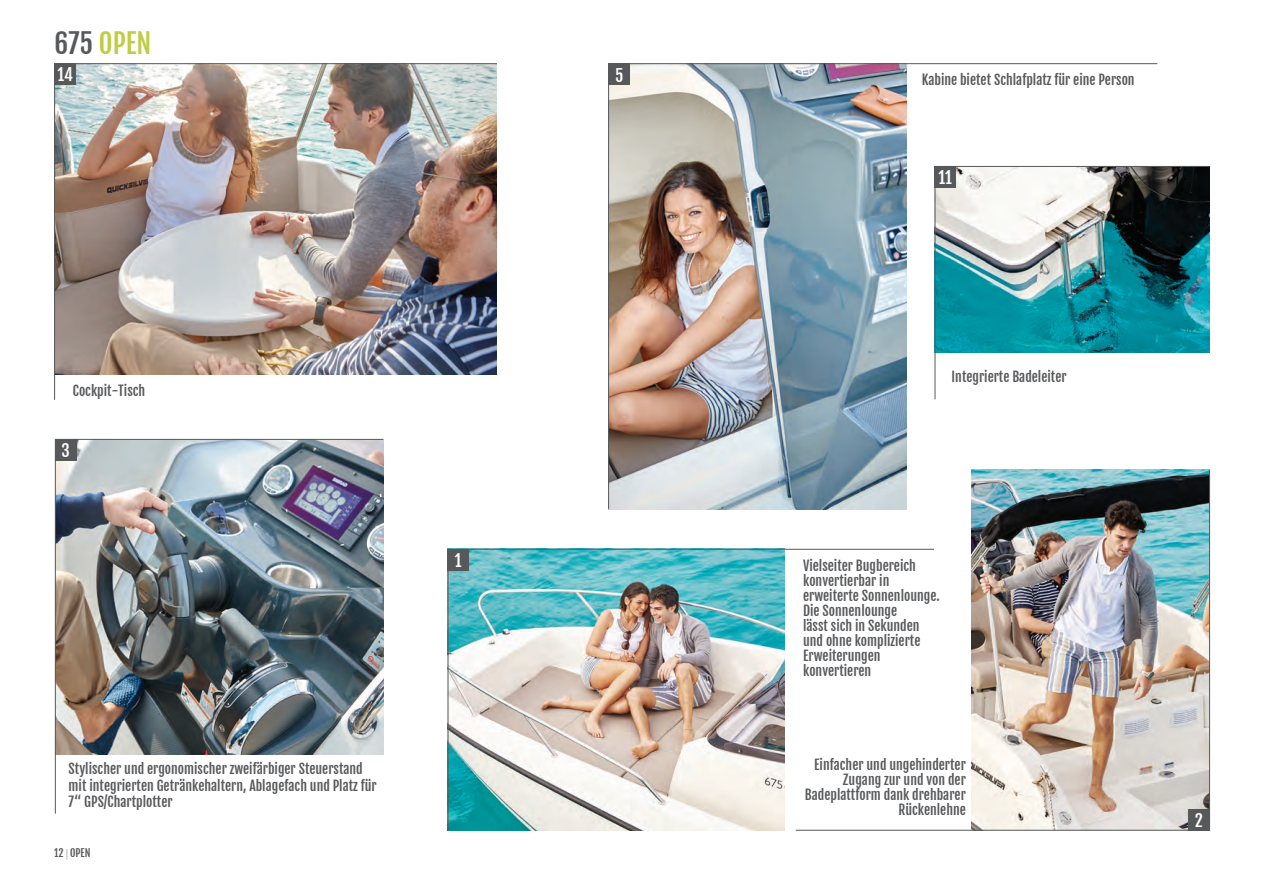
<style>
.page{position:relative;width:1263px;height:894px;background:#fff}
.page>*{position:absolute;margin:0;border:0;box-sizing:border-box;transform-origin:0 0}
.t1{font:27px "Fjalla One";color:#bfcd46}
.t2{font:16.5px "Fjalla One";color:#fff}
.t3{font:13.5px/15px "Fjalla One";color:#57585a}
.t4{font:10.5px "Fjalla One";color:#57585a}
.s1{color:#57585a}
.s2{font-family:"Source Sans Pro";font-weight:300}
</style>
<div class="page">
<img style="left:55px;top:64px;width:442px;height:310px">
<img style="left:449px;top:549px;width:335px;height:281px">
<img style="left:609px;top:64px;width:298px;height:445px">
<img style="left:56px;top:440px;width:327px;height:313px">
<img style="left:936px;top:167px;width:273px;height:185px">
<img style="left:971px;top:469px;width:238px;height:360px">
<hr style="left:448px;top:548px;width:486px;height:1px;background:#57585a">
<hr style="left:609px;top:63px;width:548px;height:1px;background:#57585a">
<hr style="left:935px;top:166px;width:1px;height:233px;background:#57585a">
<hr style="left:796px;top:829px;width:413px;height:1px;background:#57585a">
<div style="left:448px;top:548px;width:21px;height:22px;background:#57585a"></div>
<div style="left:609px;top:64px;width:21px;height:21px;background:#57585a"></div>
<div style="left:935px;top:166px;width:21px;height:22px;background:#57585a"></div>
<div style="left:1188px;top:808px;width:21px;height:22px;background:#57585a"></div>
<hr style="left:448px;top:548px;width:1px;height:282px;background:#57585a">
<hr style="left:608px;top:63px;width:1px;height:446px;background:#57585a">
<hr style="left:935px;top:166px;width:274px;height:1px;background:#57585a">
<hr style="left:1209px;top:469px;width:1px;height:361px;background:#57585a">
<hr style="left:55px;top:63px;width:442px;height:1px;background:#57585a">
<div style="left:55px;top:63px;width:21px;height:22px;background:#57585a"></div>
<hr style="left:54px;top:63px;width:1px;height:336px;background:#57585a">
<hr style="left:55px;top:439px;width:328px;height:1px;background:#57585a">
<div style="left:55px;top:439px;width:21px;height:21px;background:#57585a"></div>
<hr style="left:55px;top:439px;width:1px;height:374px;background:#57585a">
<h1 class="t1" style="left:55px;top:27px;width:98px"><span class="s1">675</span> OPEN</h1>
<p class="t2" style="left:57px;top:65px;width:17px">14</p>
<p class="t3" style="left:73px;top:382px;width:74px">Cockpit-Tisch</p>
<p class="t2" style="left:62px;top:440px;width:10px">3</p>
<p class="t3" style="left:69px;top:760px;width:310px;line-height:16.5px">Stylischer und ergonomischer zweifärbiger Steuerstand mit integrierten Getränkehaltern, Ablagefach und Platz für<br>7“ GPS/Chartplotter</p>
<p class="t4" style="left:54px;top:845px;width:38px">12 <span class="s2">|</span> OPEN</p>
<p class="t2" style="left:455px;top:550px;width:8px">1</p>
<p class="t2" style="left:615px;top:65px;width:10px">5</p>
<p class="t3" style="left:922px;top:73px;width:214px">Kabine bietet Schlafplatz für eine Person</p>
<p class="t2" style="left:938px;top:168px;width:15px">11</p>
<p class="t3" style="left:952px;top:369px;width:116px">Integrierte Badeleiter</p>
<p class="t3" style="left:803px;top:558px;width:138px">Vielseiter Bugbereich konvertierbar in erweiterte Sonnenlounge.<br>Die Sonnenlounge<br>lässt sich in Sekunden und ohne komplizierte<br>Erweiterungen konvertieren</p>
<p class="t3" style="left:805px;top:757px;width:162px;text-align:right">Einfacher und ungehinderter<br>Zugang zur und von der<br>Badeplattform dank drehbarer<br>Rückenlehne</p>
<p class="t2" style="left:1195px;top:810px;width:9px">2</p>
</div>
